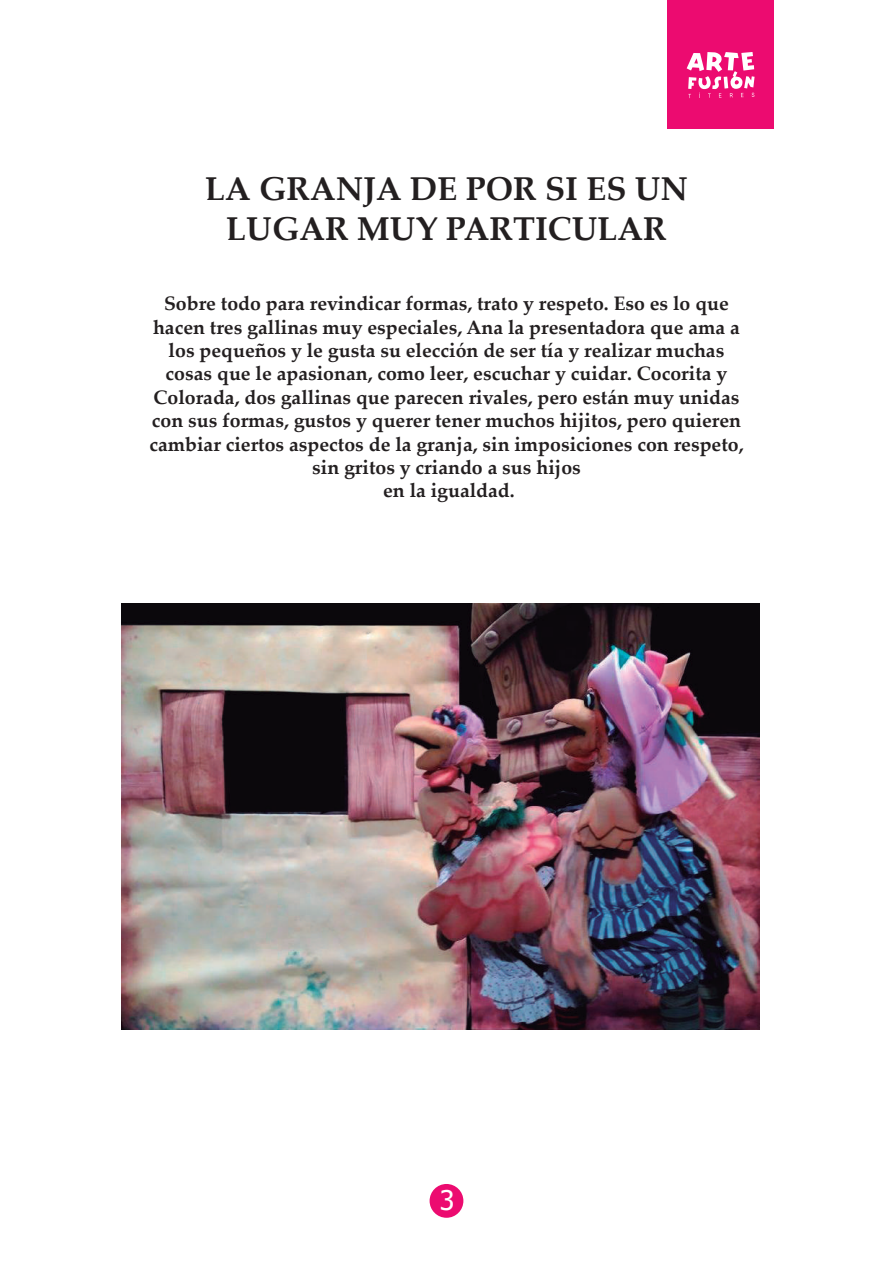
<style>
.page{position:relative;width:893px;height:1263px;background:#fff}
.page>*{position:absolute;margin:0;border:0;box-sizing:border-box;transform-origin:0 0}
.t1{font:700 33px/39.6px "Palatino Linotype";color:#231f20;text-align:center}
.t2{font:27px "Tahoma";color:#fff}
.t3{font:700 19.5px/23.4px "Palatino Linotype";color:#231f20;text-align:center}
</style>
<div class="page">
<div style="left:430px;top:1184px;width:33px;height:34px;background:#ec0b70;border-radius:50%"></div>
<div style="left:667px;top:0;width:107px;height:129px;background:#ec0b70"></div>
<svg style="left:687px;top:52px;width:68px;height:46px"></svg>
<img style="left:122px;top:603px;width:638px;height:426px">
<h1 class="t1" style="left:205px;top:168px;width:484px">LA GRANJA DE POR SI ES UN<br>LUGAR MUY PARTICULAR</h1>
<p class="t3" style="left:149px;top:291px;width:596px">Sobre todo para revindicar formas, trato y respeto. Eso es lo que hacen tres gallinas muy especiales, Ana la presentadora que ama a los pequeños y le gusta su elección de ser tía y realizar muchas cosas que le apasionan, como leer, escuchar y cuidar. Cocorita y Colorada, dos gallinas que parecen rivales, pero están muy unidas con sus formas, gustos y querer tener muchos hijitos, pero quieren cambiar ciertos aspectos de la granja, sin imposiciones con respeto, sin gritos y criando a sus hijos<br>en la igualdad.</p>
<h2 class="t2" style="left:440px;top:1182px;width:16px">3</h2>
</div>
